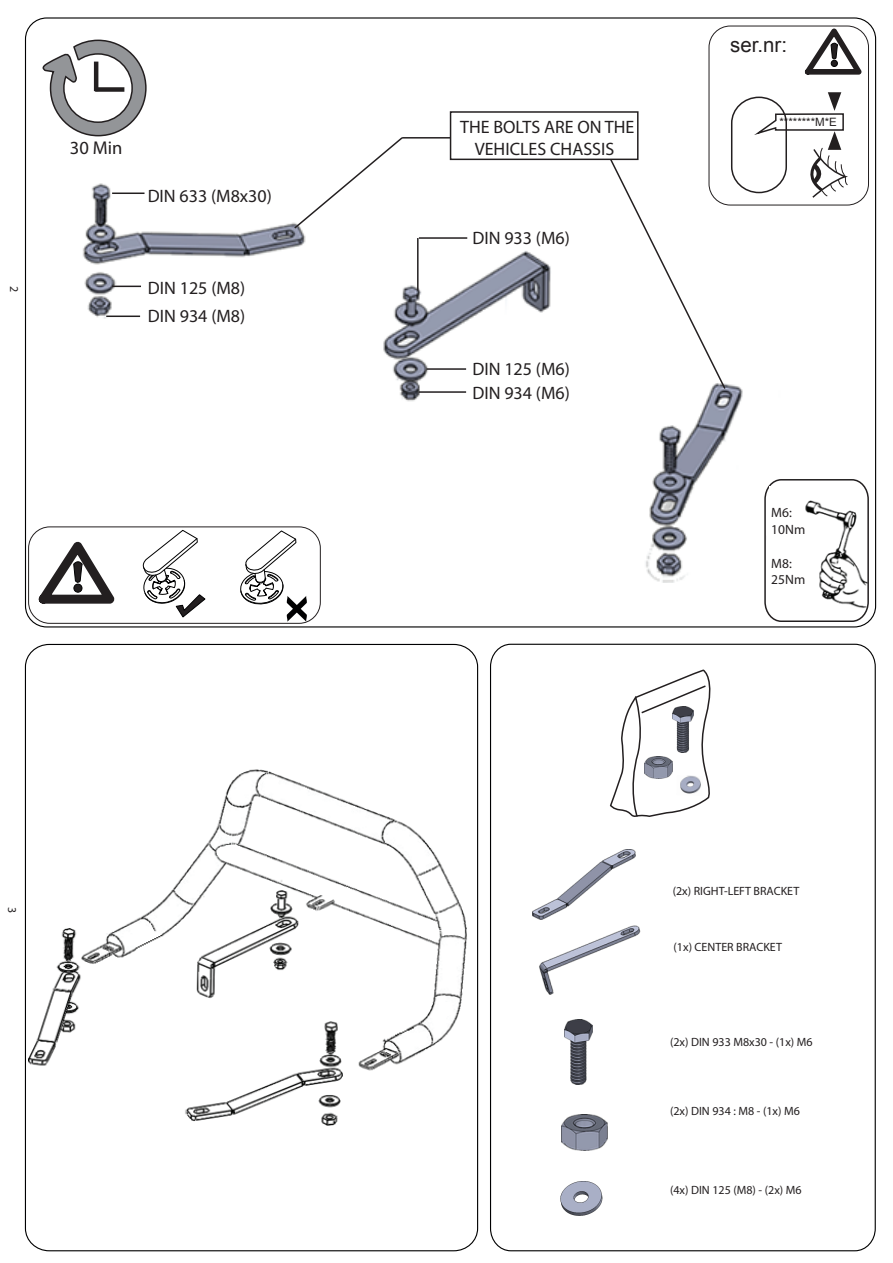
<style>
.page{position:relative;width:893px;height:1263px;background:#fff}
.page>*{position:absolute;margin:0;border:0;box-sizing:border-box;transform-origin:0 0}
.t1{font:20.4px "Arial";color:#231f20}
.t2{font:18.6px "Myriad Pro";color:#231f20}
.t3{font:18px/21.6px "Myriad Pro";color:#231f20;text-align:center}
.t4{font:13.5px/16.2px "Myriad Pro";color:#231f20}
.t5{font:12px "Myriad Pro";color:#231f20}
.t6{font:11.55px "Arial";color:#231f20}
</style>
<div class="page">
<img style="left:83px;top:182px;width:700px;height:401px">
<svg style="left:609px;top:669px;width:102px;height:148px"></svg>
<svg style="left:142px;top:529px;width:64px;height:89px"></svg>
<svg style="left:239px;top:530px;width:69px;height:92px"></svg>
<div style="left:731px;top:97px;width:56px;height:96px;border:2px solid #231f20;border-radius:27px"></div>
<svg style="left:756px;top:92px;width:92px;height:107px"></svg>
<svg style="left:38px;top:541px;width:77px;height:63px"></svg>
<div style="left:74px;top:584px;width:8px;height:8px;background:#231f20;border-radius:50%"></div>
<div style="left:74px;top:584px;width:8px;height:9px;border:1px solid #000001;border-radius:50%"></div>
<svg style="left:804px;top:28px;width:58px;height:47px"></svg>
<div style="left:831px;top:60px;width:7px;height:7px;border:1px solid #000001;border-radius:50%"></div>
<div style="left:709px;top:26px;width:160px;height:179px;border:1px solid #231f20;border-radius:21px"></div>
<div style="left:28px;top:526px;width:293px;height:98px;border:1px solid #231f20;border-radius:21px"></div>
<hr style="left:419px;top:237px;width:48px;height:2px;background:#231f20">
<hr style="left:112px;top:192px;width:33px;height:2px;background:#231f20">
<hr style="left:419px;top:391px;width:47px;height:2px;background:#231f20">
<hr style="left:106px;top:316px;width:34px;height:1px;background:#231f20">
<svg style="left:42px;top:39px;width:105px;height:98px"></svg>
<hr style="left:94px;top:62px;width:4px;height:29px;background:#231f20">
<div style="left:95px;top:87px;width:29px;height:5px;background:#231f20"></div>
<hr style="left:426px;top:368px;width:40px;height:2px;background:#231f20">
<hr style="left:417px;top:238px;width:2px;height:53px;background:#231f20">
<svg style="left:112px;top:286px;width:29px;height:1px"></svg>
<img style="left:560px;top:1181px;width:43px;height:35px">
<svg style="left:293px;top:137px;width:111px;height:93px"></svg>
<div style="left:450px;top:111px;width:189px;height:49px;border:2px solid #231f20"></div>
<hr style="left:402px;top:137px;width:49px;height:2px;background:#231f20">
<svg style="left:609px;top:157px;width:118px;height:234px"></svg>
<img style="left:533px;top:850px;width:103px;height:70px">
<img style="left:539px;top:925px;width:101px;height:69px">
<img style="left:564px;top:1020px;width:29px;height:64px">
<img style="left:561px;top:1115px;width:46px;height:36px">
<img style="left:673px;top:706px;width:20px;height:46px">
<img style="left:645px;top:757px;width:28px;height:22px">
<img style="left:676px;top:775px;width:27px;height:21px">
<img style="left:29px;top:770px;width:438px;height:355px">
<svg style="left:764px;top:478px;width:106px;height:145px"></svg>
<div style="left:769px;top:487px;width:31px;height:96px;background:#fff"></div>
<div style="left:791px;top:522px;width:21px;height:64px;background:#fff"></div>
<p class="t5" style="left:22px;top:286px;width:8px;rotate:90deg">2</p>
<h2 class="t2" style="left:70px;top:137px;width:54px">30 Min</h2>
<h3 class="t3" style="left:148px;top:185px;width:126px">DIN 633 (M8x30)</h3>
<h3 class="t3" style="left:148px;top:276px;width:99px">DIN 125 (M8)</h3>
<h3 class="t3" style="left:148px;top:305px;width:99px">DIN 934 (M8)</h3>
<p class="t5" style="left:20px;top:906px;width:8px;rotate:90deg">3</p>
<h3 class="t3" style="left:460px;top:116px;width:176px">THE BOLTS ARE ON THE<br>VEHICLES CHASSIS</h3>
<h3 class="t3" style="left:472px;top:227px;width:99px">DIN 933 (M6)</h3>
<h3 class="t3" style="left:472px;top:356px;width:99px;line-height:24.5px;text-align:left">DIN 125 (M6)<br>DIN 934 (M6)</h3>
<h1 class="t1" style="left:730px;top:30px;width:58px">ser.nr:</h1>
<p class="t6" style="left:779px;top:114px;width:59px">********M*E</p>
<p class="t4" style="left:771px;top:505px;width:36px">M6:<br>10Nm</p>
<p class="t4" style="left:771px;top:555px;width:36px">M8:<br>25Nm</p>
<p class="t5" style="left:673px;top:884px;width:128px">(2x) RIGHT-LEFT BRACKET</p>
<p class="t5" style="left:674px;top:940px;width:110px">(1x) CENTER BRACKET</p>
<p class="t5" style="left:670px;top:1034px;width:144px">(2x) DIN 933 M8x30 - (1x) M6</p>
<p class="t5" style="left:670px;top:1103px;width:131px">(2x) DIN 934 : M8 - (1x) M6</p>
<p class="t5" style="left:670px;top:1182px;width:133px">(4x) DIN 125 (M8) - (2x) M6</p>
</div>
